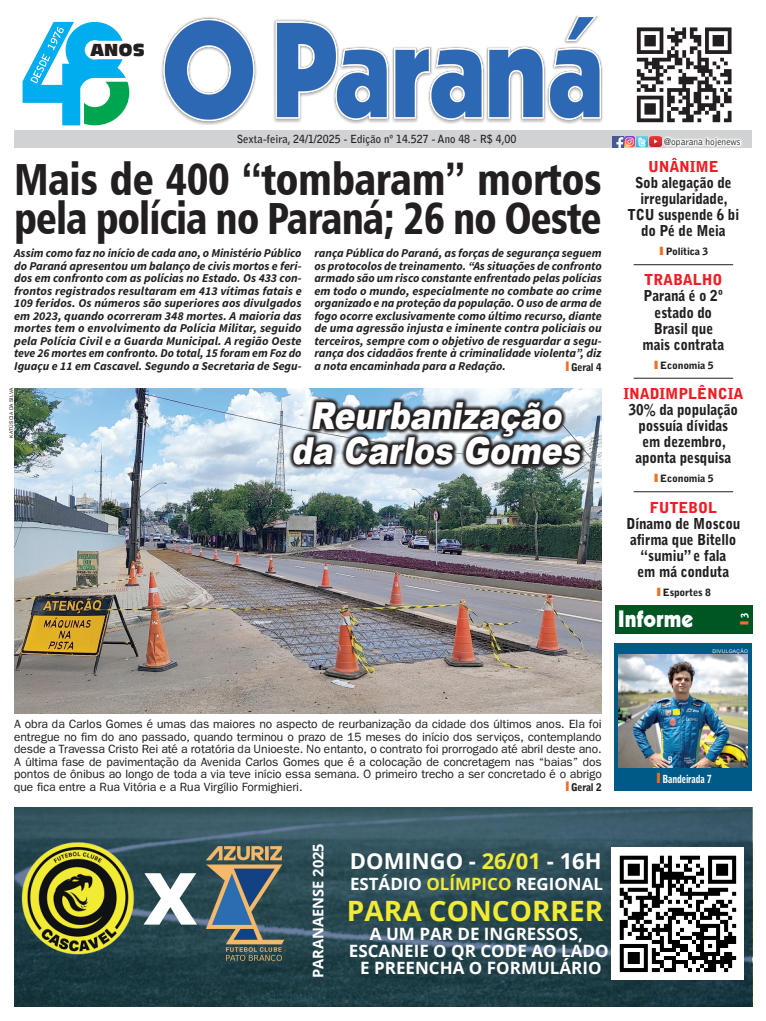
<style>
.page{position:relative;width:766px;height:1021px;background:#fff}
.page>*{position:absolute;margin:0;border:0;box-sizing:border-box;transform-origin:0 0}
.t1{font:700 94.1px "Open Sans";color:#fff}
.TITULO_ESSE_1{font:45px/39px "Humanist 777 BT Black Condensed B";letter-spacing:-.02em;color:#231f20;scale:.92 1}
.t2{font:italic 900 37.2px "Arial";color:#fff;scale:.83 1}
.t3{font:700 28px "Open Sans";color:#f2eb34}
.COLUNAS{font:23px "Geometric 231 BT Heavy C";color:#fff;scale:.96 1}
.t4{font:700 22px "Open Sans";color:#fff}
.t5{font:700 17px/17.2px "Open Sans";color:#fff;text-align:center}
.t6{font:17px "Antique Olive Compact";color:#231f20}
.t7{font:700 16.9px "Open Sans";color:#fff}
.texto_titinho{font:900 15px "Bell Gothic Std";letter-spacing:-.01em;color:#231f20;scale:.91 1}
.texto_titinho-2{font:900 15px "Bell Gothic Std";letter-spacing:-.01em;color:#ee1d23}
.t8{font:700 14.7px "Open Sans";color:#fff}
.novo_texto_manchete{font:italic 700 12px/12.5px "Source Sans Pro";color:#231f20;text-align:justify}
.TEXTO_COLUNA{font:12px/12.5px "Franklin Gothic";color:#231f20;text-align:justify}
.PAGINA{font:900 11.3px "Bell Gothic Std";color:#ef6e32;scale:1.94 1}
.data{font:700 11.1px "Bell Gothic Std";color:#231f20;scale:.96 1}
.OLHO{font:900 11.1px "Bell Gothic Std";letter-spacing:-.02em;color:#fff;scale:.79 1}
.OLHO-2{font:900 10.6px "Bell Gothic Std";letter-spacing:-.02em;color:#231f20;scale:.95 1}
.t9{font:900 10px "Bell Gothic Std";letter-spacing:-.02em;color:#231f20;scale:1.05 1}
.t10{font:300 9.7px "Bell Gothic Std";color:#231f20;scale:.96 1}
.CREDITO{font:5px "Arial";letter-spacing:.035em;color:#231f20}
.Crédito{font:5px "Arial";letter-spacing:.055em;color:#fff}
.s1{font-family:"Arial";font-weight:700}
.s2{font-size:13px;color:#f36e21}
.s3{font-size:11.2px;color:#f36e21}
.s4{font-size:10.2px;color:#fff}
.s5{color:#f2eb34}
.s6{font-size:13.7px;color:#f36e21}
</style>
<div class="page">
<img style="left:14px;top:388px;width:587px;height:326px">
<div style="left:14px;top:130px;width:737px;height:17px;background:#d1d2d4"></div>
<svg style="left:661px;top:136px;width:81px;height:12px"></svg>
<img style="left:161px;top:15px;width:442px;height:109px">
<img style="left:636px;top:27px;width:96px;height:96px">
<svg style="left:612px;top:136px;width:49px;height:11px"></svg>
<svg style="left:23px;top:22px;width:106px;height:103px"></svg>
<div style="left:614px;top:643px;width:137px;height:147px;background:#005a88"></div>
<img style="left:618px;top:655px;width:129px;height:112px">
<svg style="left:615px;top:605px;width:138px;height:29px"></svg>
<div style="left:615px;top:604px;width:137px;height:29px;background:#005623"></div>
<hr style="left:633px;top:264px;width:100px;height:1px;background:#231f20">
<hr style="left:633px;top:378px;width:100px;height:1px;background:#231f20">
<hr style="left:633px;top:491px;width:100px;height:1px;background:#231f20">
<svg style="left:288px;top:396px;width:298px;height:73px;background:#62686e"></svg>
<svg style="left:14px;top:808px;width:738px;height:198px;background:#2b4a55"></svg>
<img style="left:188px;top:846px;width:114px;height:114px">
<img style="left:14px;top:827px;width:138px;height:145px">
<div style="left:611px;top:847px;width:133px;height:133px;background:#fff"></div>
<svg style="left:619px;top:855px;width:118px;height:118px"></svg>
<p class="t6" style="left:90px;top:39px;width:56px">ANOS</p>
<p class="data" style="left:237px;top:132px;width:293px">Sexta-feira, 24/1/2025 - Edição nº 14.527 - Ano 48 - R$ 4,00</p>
<p class="t10" style="left:663px;top:137px;width:81px">@oparana hojenews</p>
<p class="TITULO_ESSE_1" style="left:14px;top:158px;width:640px">Mais de 400 <span class="s1">“</span>tombaram<span class="s1">”</span> mortos pela polícia no Paraná; 26 no Oeste</p>
<p class="novo_texto_manchete" style="left:14px;top:247px;width:289px">Assim como faz no início de cada ano, o Ministério Público do Paraná apresentou um balanço de civis mortos e feri&shy;dos em confronto com as polícias no Estado. Os 433 con&shy;frontos registrados resultaram em 413 vítimas fatais e 109 feridos. Os números são superiores aos divulgados em 2023, quando ocorreram 348 mortes. A maioria das mortes tem o envolvimento da Polícia Militar, seguido pela Polícia Civil e a Guarda Municipal. A região Oeste teve 26 mortes em confronto. Do total, 15 foram em Foz do Iguaçu e 11 em Cascavel. Segundo a Secretaria de Segu-</p>
<p class="novo_texto_manchete" style="left:314px;top:247px;width:289px">rança Pública do Paraná, as forças de segurança seguem os protocolos de treinamento. “As situações de confronto armado são um risco constante enfrentado pelas polícias em todo o mundo, especialmente no combate ao crime organizado e na proteção da população. O uso de arma de fogo ocorre exclusivamente como último recurso, diante de uma agressão injusta e iminente contra policiais ou terceiros, sempre com o objetivo de resguardar a segu&shy;rança dos cidadãos frente à criminalidade violenta”, diz a nota encaminhada para a Redação.</p>
<p class="OLHO-2" style="left:564px;top:360px;width:40px"><span class="s2">l</span>Geral 4</p>
<p class="CREDITO" style="left:8px;top:437px;width:51px;rotate:-90deg">KATÚSCIA DA SILVA</p>
<p class="t2" style="left:310px;top:388px;width:313px">Reurbanização</p>
<p class="t2" style="left:291px;top:423px;width:359px">da Carlos Gomes</p>
<p class="texto_titinho-2" style="left:647px;top:158px;width:72px">UNÂNIME</p>
<p class="texto_titinho" style="left:635px;top:174px;width:108px">Sob alegação de</p>
<p class="texto_titinho" style="left:640px;top:190px;width:97px">irregularidade,</p>
<p class="texto_titinho" style="left:627px;top:206px;width:124px">TCU suspende 6 bi</p>
<p class="texto_titinho" style="left:641px;top:222px;width:94px">do Pé de Meia</p>
<p class="t9" style="left:658px;top:246px;width:49px"><span class="s3">l</span>Política 3</p>
<p class="texto_titinho-2" style="left:644px;top:271px;width:80px">TRABALHO</p>
<p class="texto_titinho" style="left:643px;top:287px;width:89px">Paraná é o 2º</p>
<p class="texto_titinho" style="left:654px;top:303px;width:65px">estado do</p>
<p class="texto_titinho" style="left:653px;top:319px;width:67px">Brasil que</p>
<p class="texto_titinho" style="left:642px;top:335px;width:91px">mais contrata</p>
<p class="t9" style="left:653px;top:359px;width:59px"><span class="s3">l</span>Economia 5</p>
<p class="texto_titinho-2" style="left:623px;top:385px;width:121px">INADIMPLÊNCIA</p>
<p class="texto_titinho" style="left:628px;top:401px;width:121px">30% da população</p>
<p class="texto_titinho" style="left:638px;top:417px;width:100px">possuía dívidas</p>
<p class="texto_titinho" style="left:642px;top:433px;width:93px">em dezembro,</p>
<p class="texto_titinho" style="left:635px;top:449px;width:107px">aponta pesquisa</p>
<p class="t9" style="left:653px;top:473px;width:59px"><span class="s3">l</span>Economia 5</p>
<p class="texto_titinho-2" style="left:649px;top:498px;width:69px">FUTEBOL</p>
<p class="texto_titinho" style="left:626px;top:514px;width:127px">Dínamo de Moscou</p>
<p class="texto_titinho" style="left:630px;top:530px;width:118px">afirma que Bitello</p>
<p class="texto_titinho" style="left:640px;top:546px;width:95px">“sumiu” e fala</p>
<p class="texto_titinho" style="left:637px;top:562px;width:102px">em má conduta</p>
<p class="t9" style="left:655px;top:586px;width:54px"><span class="s3">l</span>Esportes 8</p>
<p class="COLUNAS" style="left:617px;top:604px;width:80px">Informe</p>
<p class="PAGINA" style="left:737px;top:625px;width:8px;rotate:-90deg">l<span class="s4">3</span></p>
<p class="Crédito" style="left:712px;top:648px;width:37px">DIVULGAÇÃO</p>
<p class="TEXTO_COLUNA" style="left:14px;top:717px;width:589px">A obra da Carlos Gomes é umas das maiores no aspecto de reurbanização da cidade dos últimos anos. Ela foi entregue no fim do ano passado, quando terminou o prazo de 15 meses do início dos serviços, contemplando desde a Travessa Cristo Rei até a rotatória da Unioeste. No entanto, o contrato foi prorrogado até abril deste ano.<br>A última fase de pavimentação da Avenida Carlos Gomes que é a colocação de concretagem nas “baias” dos pontos de ônibus ao longo de toda a via teve início essa semana. O primeiro trecho a ser concretado é o abrigo que fica entre a Rua Vitória e a Rua Virgílio Formighieri.</p>
<p class="OLHO-2" style="left:564px;top:781px;width:40px"><span class="s2">l</span>Geral 2</p>
<p class="t1" style="left:143px;top:824px;width:56px">x</p>
<p class="t8" style="left:307px;top:978px;width:136px;rotate:-90deg">PARANAENSE 2025</p>
<p class="t4" style="left:350px;top:845px;width:253px">DOMINGO - <span class="s5">26/01</span> - 16H</p>
<p class="t7" style="left:350px;top:871px;width:254px">ESTÁDIO <span class="s5">OLÍMPICO</span> REGIONAL</p>
<p class="t3" style="left:347px;top:891px;width:258px">PARA CONCORRER</p>
<p class="t5" style="left:349px;top:924px;width:261px">A UM PAR DE INGRESSOS,<br>ESCANEIE O QR CODE AO LADO</p>
<p class="t5" style="left:360px;top:959px;width:243px">E PREENCHA O FORMULÁRIO</p>
<p class="OLHO" style="left:655px;top:773px;width:72px"><span class="s6">l</span>Bandeirada 7</p>
</div>
